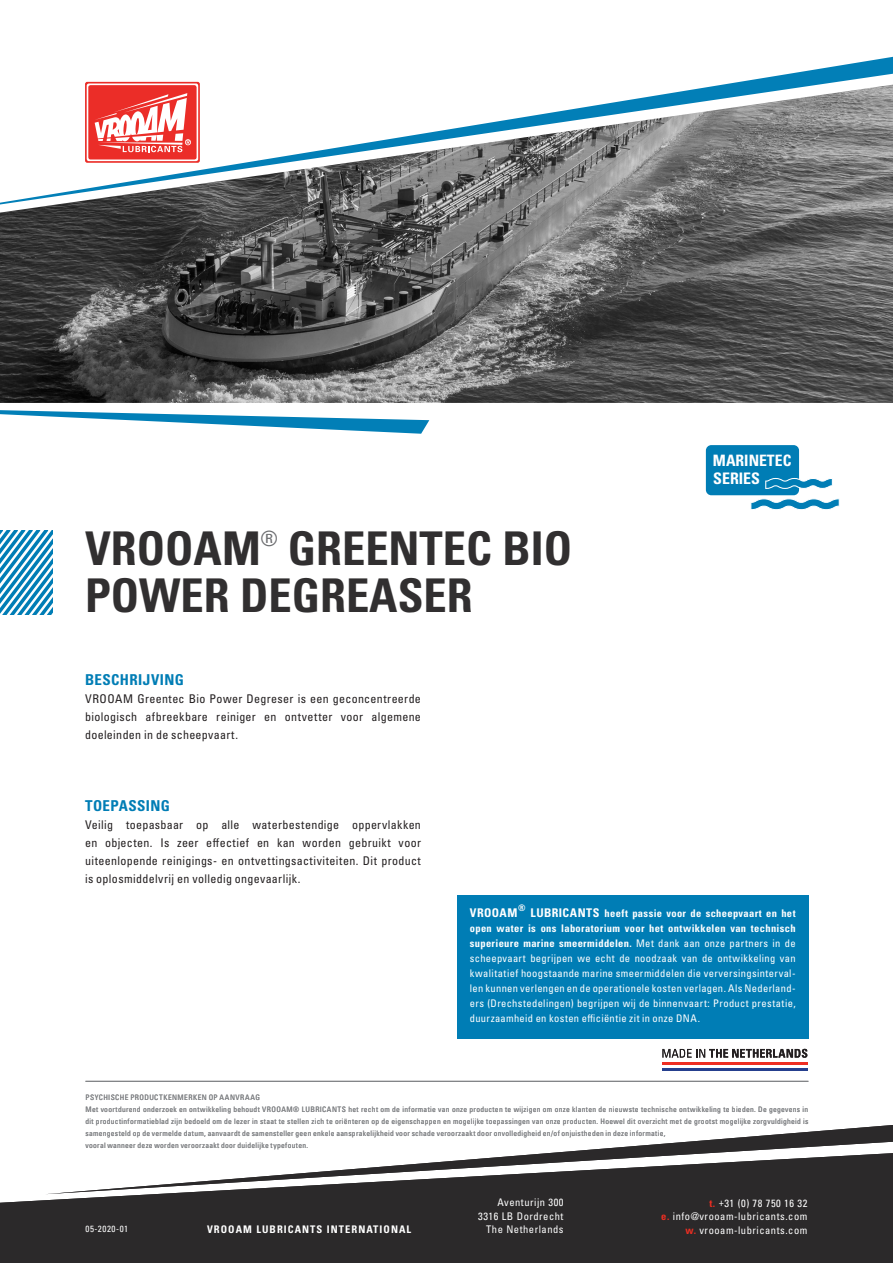
<style>
.page{position:relative;width:893px;height:1263px;background:#fff}
.page>*{position:absolute;margin:0;border:0;box-sizing:border-box;transform-origin:0 0}
.t1{font:700 condensed 46.5px/46.5px "Univers LT Pro";color:#312f30}
.t2{font:700 condensed 15.9px "Univers LT Pro";color:#fff}
.t3{font:700 condensed 15.75px "Univers LT Pro";color:#fff}
.t4{font:700 condensed 15px "Univers LT Pro";letter-spacing:.025em;color:#007db5}
.t5{font:condensed 12px/18px "Univers LT Pro";letter-spacing:.025em;color:#231f20;text-align:justify}
.t6{font:700 condensed 12px "Univers LT Pro";letter-spacing:.03em;color:#fff}
.t7{font:condensed 10.5px/15px "Univers LT Pro";letter-spacing:.05em;color:#fff;text-align:right}
.t8{font:700 condensed 10.5px "Univers LT Pro";letter-spacing:.1em;color:#fff}
.t9{font:condensed 9px "Univers LT Pro";letter-spacing:.065em;color:#fff}
.t10{font:700 condensed 9px "Univers LT Pro";color:#fff}
.t11{font:condensed 7.5px/12px "Univers LT Pro";letter-spacing:.04em;color:#808285}
.s1{font-weight:700;font-size:12px}
.s2{font-weight:700}
.s3{font-weight:700;color:#ee2e22}
</style>
<div class="page">
<svg style="left:0;top:530px;width:52px;height:85px"></svg>
<img style="left:0;top:204px;width:893px;height:199px">
<svg style="left:0;top:57px;width:893px;height:147px"></svg>
<svg style="left:0;top:410px;width:429px;height:24px"></svg>
<svg style="left:85px;top:82px;width:115px;height:81px"></svg>
<svg style="left:87px;top:83px;width:111px;height:78px"></svg>
<hr style="left:85px;top:1081px;width:723px;height:1px;background:#808285">
<hr style="left:662px;top:1062px;width:146px;height:3px;background:#ee2e22">
<hr style="left:662px;top:1067px;width:146px;height:3px;background:#253f8e">
<svg style="left:662px;top:1049px;width:145px;height:9px"></svg>
<div style="left:0;top:1194px;width:893px;height:69px;background:#2b292a"></div>
<svg style="left:48px;top:1125px;width:845px;height:69px"></svg>
<div style="left:457px;top:895px;width:351px;height:143px;background:#007db5"></div>
<div style="left:706px;top:445px;width:93px;height:50px;background:#007db5;border-radius:5px"></div>
<svg style="left:750px;top:498px;width:90px;height:12px"></svg>
<svg style="left:765px;top:478px;width:68px;height:11px"></svg>
<h1 class="t1" style="left:85px;top:525px;width:489px">VROOAM<sup>®</sup> GREENTEC BIO<br>POWER DEGREASER</h1>
<h3 class="t4" style="left:85px;top:670px;width:100px">BESCHRIJVING</h3>
<h3 class="t5" style="left:85px;top:689px;width:337px">VROOAM Greentec Bio Power Degreser is een geconcentreerde biologisch afbreekbare reiniger en ontvetter voor algemene doeleinden in de scheepvaart.</h3>
<h3 class="t4" style="left:85px;top:796px;width:86px">TOEPASSING</h3>
<h3 class="t5" style="left:85px;top:815px;width:337px">Veilig toepasbaar op alle waterbestendige oppervlakken en objecten. Is zeer effectief en kan worden gebruikt voor uiteenlopende reinigings- en ontvettingsactiviteiten. Dit product is oplosmiddelvrij en volledig ongevaarlijk.</h3>
<h3 class="t3" style="left:713px;top:451px;width:80px">MARINETEC</h3>
<h2 class="t2" style="left:713px;top:469px;width:48px">SERIES</h2>
<p class="t10" style="left:518px;top:902px;width:9px">®</p>
<p class="t7" style="left:470px;top:905px;width:327px;text-align:justify;text-indent:61px"><span class="s1">LUBRICANTS</span> <span class="s2">heeft passie voor de scheepvaart en het open water is ons laboratorium voor het ontwikkelen van technisch superieure marine smeermiddelen.</span> Met dank aan onze partners in de scheepvaart begrijpen we echt de noodzaak van de ontwikkeling van kwalitatief hoogstaande marine smeermiddelen die verversingsinterval&shy;len kunnen verlengen en de operationele kosten verlagen. Als Nederland&shy;ers (Drechstedelingen) begrijpen wij de binnenvaart: Product prestatie, duurzaamheid en kosten efficiëntie zit in onze DNA.</p>
<h3 class="t6" style="left:470px;top:905px;width:49px">VROOAM</h3>
<p class="t11" style="left:85px;top:1091px;width:724px">PSYCHISCHE PRODUCTKENMERKEN OP AANVRAAG<br>Met voortdurend onderzoek en ontwikkeling behoudt VROOAM® LUBRICANTS het recht om de informatie van onze producten te wijzigen om onze klanten de nieuwste technische ontwikkeling te bieden. De gegevens in dit productinformatieblad zijn bedoeld om de lezer in staat te stellen zich te oriënteren op de eigenschappen en mogelijke toepassingen van onze producten. Hoewel dit overzicht met de grootst mogelijke zorgvuldigheid is samengesteld op de vermelde datum, aanvaardt de samensteller geen enkele aansprakelijkheid voor schade veroorzaakt door onvolledigheid en/of onjuistheden in deze informatie,<br>vooral wanneer deze worden veroorzaakt door duidelijke typefouten.</p>
<h3 class="t7" style="left:478px;top:1195px;width:87px;line-height:13.5px">Aventurijn 300<br>3316 LB Dordrecht</h3>
<h3 class="t7" style="left:661px;top:1196px;width:148px;line-height:13.5px"><span class="s3">t.</span> +31 (0) 78 750 16 32<br><span class="s3">e.</span> info@vrooam-lubricants.com</h3>
<p class="t9" style="left:85px;top:1223px;width:44px">05-2020-01</p>
<h3 class="t7" style="left:685px;top:1222px;width:123px"><span class="s3">w.</span> vrooam-lubricants.com</h3>
<h3 class="t8" style="left:207px;top:1223px;width:206px">VROOAM LUBRICANTS INTERNATIONAL</h3>
<h3 class="t7" style="left:486px;top:1222px;width:79px">The Netherlands</h3>
</div>
